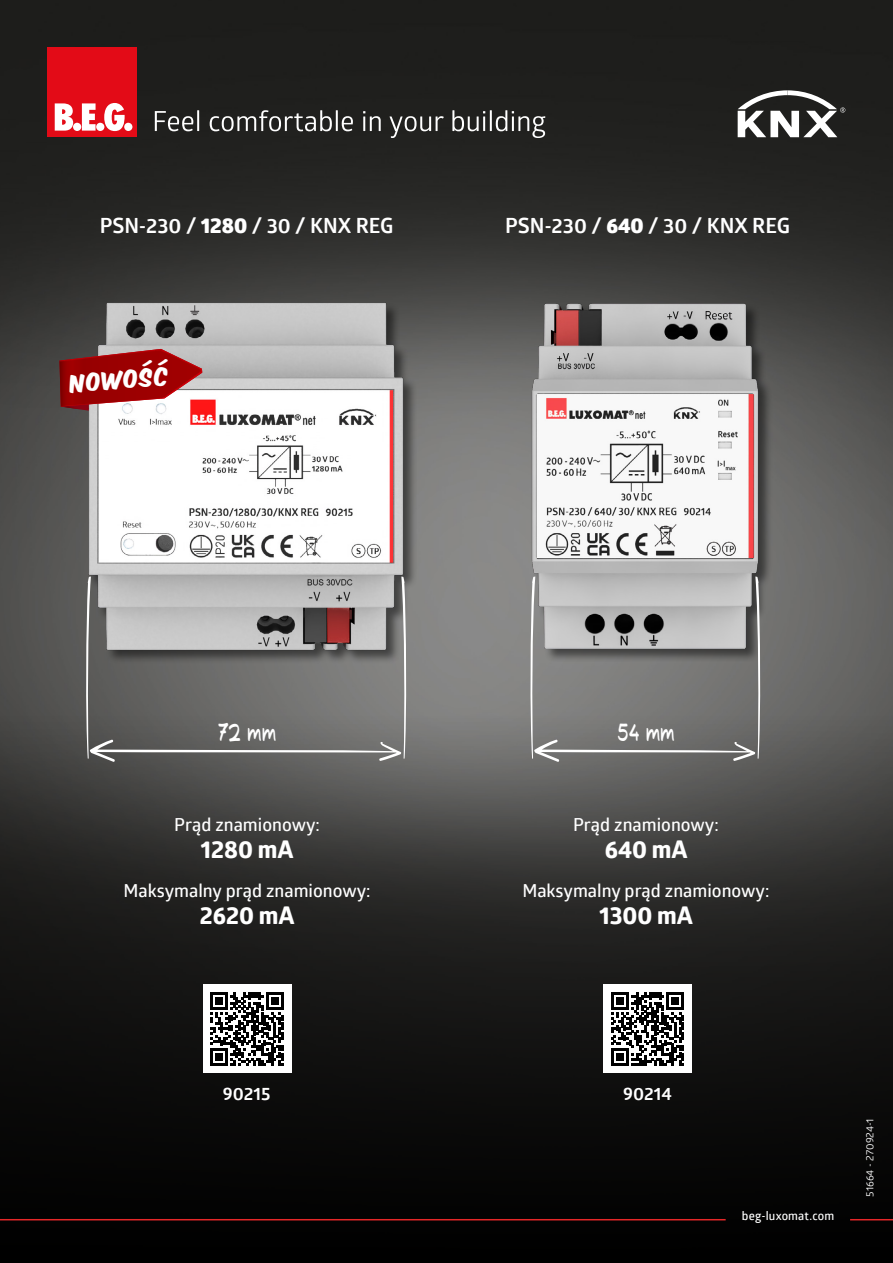
<style>
.page{position:relative;width:893px;height:1263px;background:#fff}
.page>*{position:absolute;margin:0;border:0;box-sizing:border-box;transform-origin:0 0}
.t1{font:700 24px "Globerx";color:#fff}
.t2{font:24px "Pancake Jam";color:#fff}
.t3{font:700 21px "Glober";color:#fff}
.t4{font:21px "Komika Axis";color:#fff}
.t5{font:600 18px "Glober";color:#fff}
.t6{font:700 18px "Glober";color:#fff}
.t7{font:600 12px "Glober";letter-spacing:.015em;color:#fff}
.t8{font:10.5px "Glober";color:#fff}
.s1{font-weight:800}
</style>
<div class="page">
<img style="left:0;top:0;width:893px;height:1263px">
<hr style="left:850px;top:1219px;width:43px;height:1px;background:#e52628">
<hr style="left:0;top:1219px;width:726px;height:1px;background:#e52728">
<div style="left:48px;top:48px;width:89px;height:89px;background:#e30b17"></div>
<svg style="left:55px;top:103px;width:18px;height:28px"></svg>
<div style="left:73px;top:123px;width:8px;height:8px;background:#fff;border-radius:50%"></div>
<svg style="left:82px;top:103px;width:14px;height:28px"></svg>
<div style="left:96px;top:123px;width:8px;height:8px;background:#fff;border-radius:50%"></div>
<svg style="left:104px;top:103px;width:21px;height:28px"></svg>
<div style="left:124px;top:123px;width:8px;height:8px;background:#fff;border-radius:50%"></div>
<svg style="left:155px;top:110px;width:44px;height:21px"></svg>
<svg style="left:210px;top:110px;width:143px;height:21px;background:#555554"></svg>
<svg style="left:363px;top:111px;width:18px;height:20px"></svg>
<svg style="left:389px;top:116px;width:55px;height:22px"></svg>
<svg style="left:452px;top:110px;width:93px;height:28px;background:#4f4f4d"></svg>
<svg style="left:738px;top:90px;width:107px;height:47px"></svg>
<img style="left:71px;top:298px;width:351px;height:357px">
<img style="left:509px;top:298px;width:273px;height:357px">
<svg style="left:85px;top:576px;width:322px;height:186px;background:#848382"></svg>
<svg style="left:530px;top:576px;width:231px;height:186px;background:#8e8e8d"></svg>
<svg style="left:59px;top:349px;width:143px;height:62px;background:#aa3b3c"></svg>
<div style="left:203px;top:984px;width:88px;height:89px;background:#fff"></div>
<svg style="left:211px;top:992px;width:73px;height:73px"></svg>
<div style="left:603px;top:984px;width:89px;height:89px;background:#fff"></div>
<svg style="left:611px;top:992px;width:73px;height:73px"></svg>
<p class="t3" style="left:100px;top:210px;width:295px">PSN-230 / <span class="s1">1280</span> / 30 / KNX REG</p>
<p class="t3" style="left:505px;top:210px;width:287px">PSN-230 / <span class="s1">640</span> / 30 / KNX REG</p>
<p class="t4" style="left:70px;top:372px;width:101px;rotate:-4deg">NOWOS´C´</p>
<h1 class="t2" style="left:218px;top:721px;width:60px">72 mm</h1>
<h1 class="t2" style="left:617px;top:721px;width:59px">54 mm</h1>
<p class="t5" style="left:174px;top:812px;width:147px">Prąd znamionowy:</p>
<h1 class="t1" style="left:201px;top:832px;width:94px">1280 mA</h1>
<p class="t5" style="left:124px;top:878px;width:248px">Maksymalny prąd znamionowy:</p>
<h1 class="t1" style="left:200px;top:898px;width:96px">2620 mA</h1>
<p class="t5" style="left:573px;top:812px;width:147px">Prąd znamionowy:</p>
<h1 class="t1" style="left:605px;top:832px;width:84px">640 mA</h1>
<p class="t5" style="left:522px;top:878px;width:248px">Maksymalny prąd znamionowy:</p>
<h1 class="t1" style="left:599px;top:898px;width:95px">1300 mA</h1>
<p class="t6" style="left:223px;top:1081px;width:49px">90215</p>
<p class="t6" style="left:623px;top:1081px;width:50px">90214</p>
<p class="t7" style="left:742px;top:1208px;width:94px">beg-luxomat.com</p>
<p class="t8" style="left:862px;top:1197px;width:80px;rotate:-90deg">51664 - 270924-1</p>
</div>
